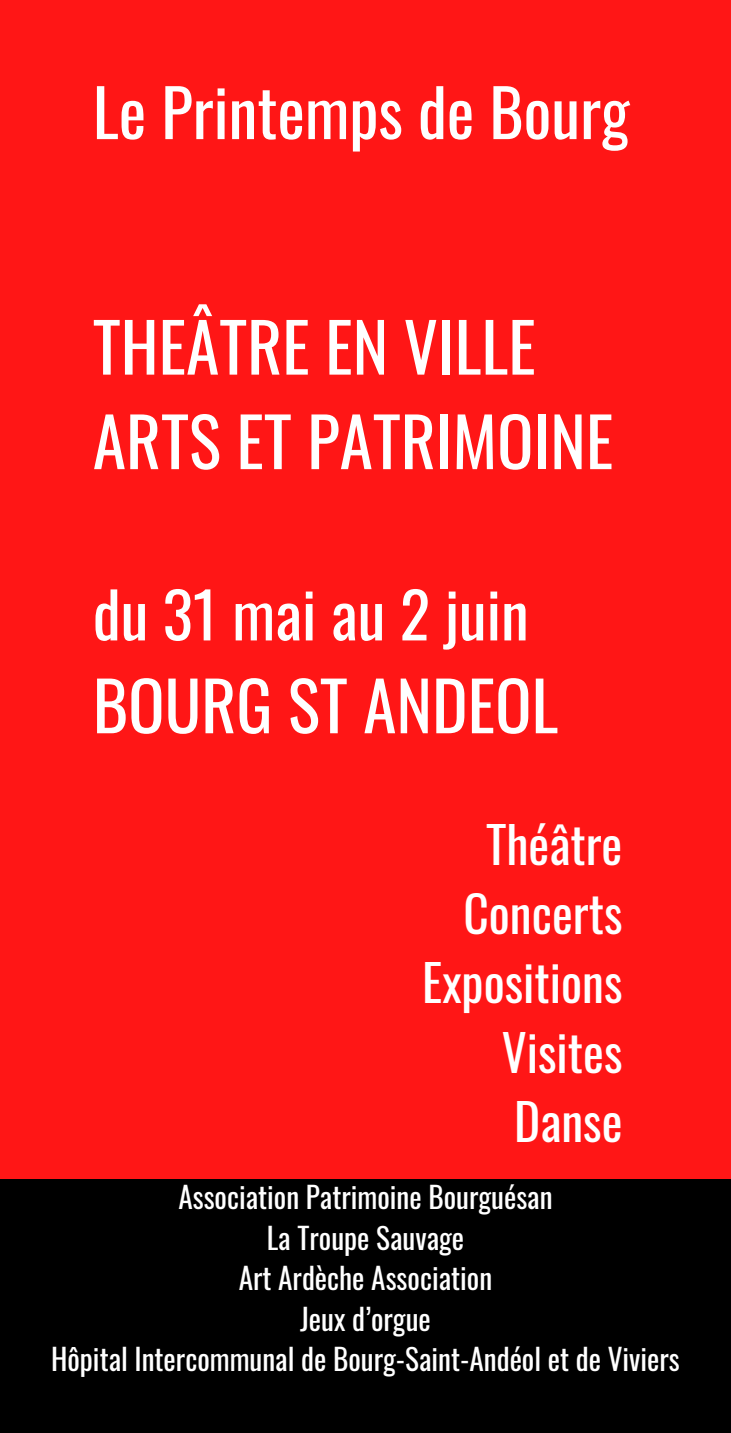
<style>
.page{position:relative;width:731px;height:1433px;background:#ff1616}
.page>*{position:absolute;margin:0;border:0;box-sizing:border-box;transform-origin:0 0}
.t1{font:67.5px/94.5px "Oswald";color:#fff}
.t2{font:65.25px "Oswald";color:#fff}
.t3{font:63px "Oswald";color:#fff}
.t4{font:49.5px/69.3px "Oswald";color:#fff;text-align:right}
.t5{font:29.25px "Oswald";color:#fff}
</style>
<div class="page">
<div style="left:0;top:1180px;width:730px;height:253px;background:#000"></div>
<h2 class="t2" style="left:93px;top:61px;width:538px">Le Printemps de Bourg</h2>
<h1 class="t1" style="left:93px;top:297px;width:522px">THEÂTRE EN VILLE<br>ARTS ET PATRIMOINE</h1>
<h2 class="t3" style="left:93px;top:565px;width:437px">du 31 mai au 2 juin</h2>
<h2 class="t1" style="left:93px;top:655px;width:467px">BOURG ST ANDEOL</h2>
<h3 class="t4" style="left:422px;top:808px;width:202px">Théâtre<br>Concerts<br>Expositions<br>Visites<br>Danse</h3>
<p class="t5" style="left:178px;top:1174px;width:376px">Association Patrimoine Bourguésan</p>
<p class="t5" style="left:267px;top:1214px;width:199px">La Troupe Sauvage</p>
<p class="t5" style="left:239px;top:1255px;width:255px">Art Ardèche Association</p>
<p class="t5" style="left:300px;top:1295px;width:132px">Jeux d’orgue</p>
<p class="t5" style="left:51px;top:1336px;width:630px">Hôpital Intercommunal de Bourg-Saint-Andéol et de Viviers</p>
</div>
